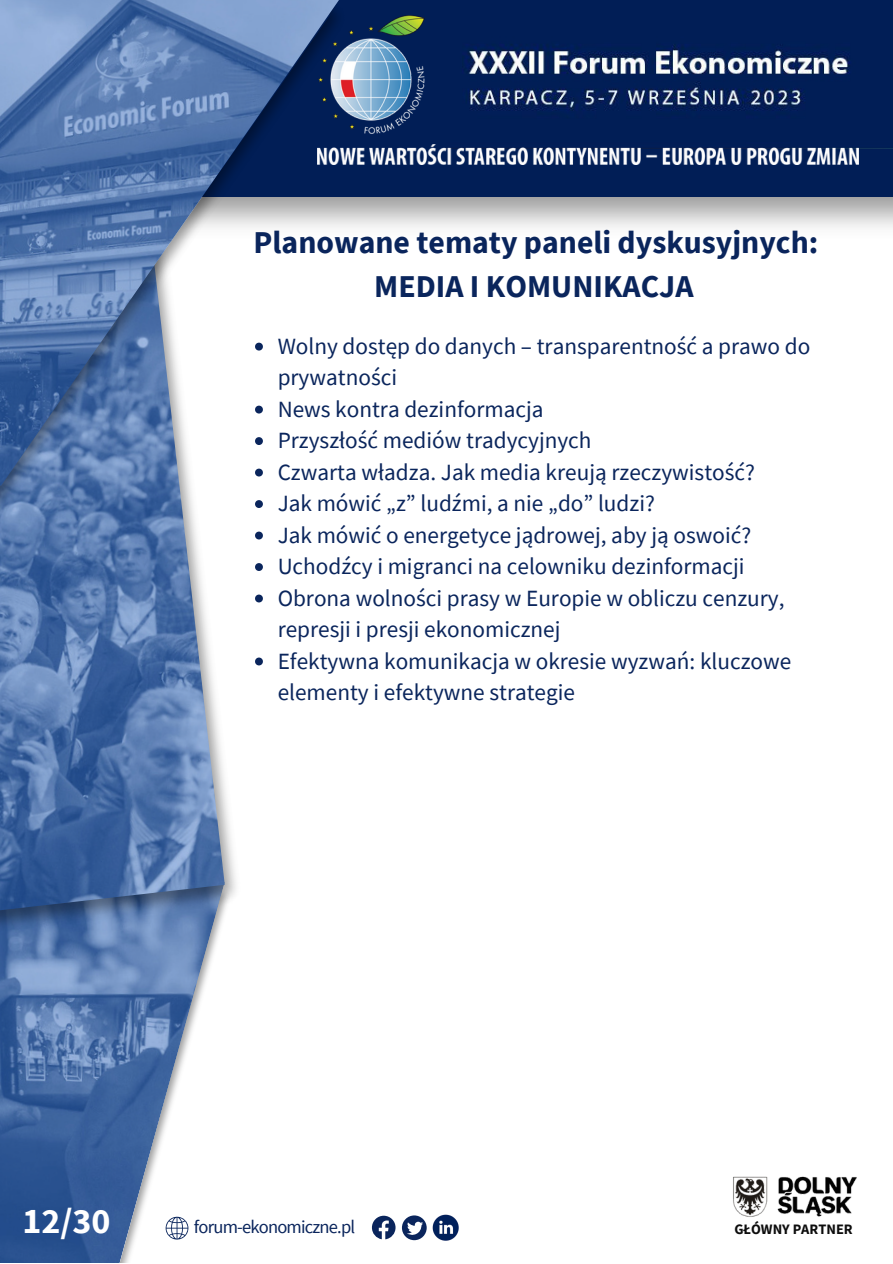
<style>
.page{position:relative;width:893px;height:1264px;background:#fff}
.page>*{position:absolute;margin:0;border:0;box-sizing:border-box;transform-origin:0 0}
.t1{font:700 36px "Source Sans Pro";color:#fff}
.t2{font:700 31.8px "Source Sans Pro";color:#0a255c}
.t3{font:23.25px/31.5px "Source Sans Pro";color:#0a255c}
.t4{font:18.45px "Source Sans Pro";letter-spacing:-.045em;color:#0a255c}
.t5{font:700 14.4px "Source Sans Pro";color:#0d0d0d}
</style>
<div class="page">
<div style="left:376px;top:148px;width:516px;height:49px;background:#011e56"></div>
<img style="left:0;top:957px;width:212px;height:305px">
<img style="left:0;top:563px;width:225px;height:394px">
<img style="left:0;top:164px;width:376px;height:399px">
<img style="left:0;top:0;width:340px;height:486px">
<svg style="left:165px;top:1216px;width:24px;height:23px"></svg>
<svg style="left:372px;top:1215px;width:23px;height:24px"></svg>
<svg style="left:402px;top:1215px;width:24px;height:25px"></svg>
<img style="left:432px;top:1214px;width:27px;height:27px">
<img style="left:733px;top:1176px;width:124px;height:41px">
<svg style="left:255px;top:343px;width:8px;height:7px"></svg>
<svg style="left:255px;top:405px;width:8px;height:8px"></svg>
<svg style="left:255px;top:437px;width:8px;height:8px"></svg>
<svg style="left:255px;top:468px;width:8px;height:8px"></svg>
<svg style="left:255px;top:500px;width:8px;height:8px"></svg>
<svg style="left:255px;top:531px;width:8px;height:8px"></svg>
<svg style="left:255px;top:563px;width:8px;height:8px"></svg>
<svg style="left:255px;top:594px;width:8px;height:8px"></svg>
<svg style="left:255px;top:657px;width:8px;height:8px"></svg>
<img style="left:465px;top:0;width:427px;height:148px">
<img style="left:267px;top:0;width:198px;height:154px">
<img style="left:318px;top:144px;width:540px;height:20px">
<p class="t2" style="left:253px;top:222px;width:566px">Planowane tematy paneli dyskusyjnych:</p>
<p class="t2" style="left:374px;top:266px;width:321px">MEDIA I KOMUNIKACJA</p>
<p class="t3" style="left:278px;top:330px;width:534px">Wolny dostęp do danych – transparentność a prawo do prywatności</p>
<p class="t3" style="left:278px;top:393px;width:267px">News kontra dezinformacja</p>
<p class="t3" style="left:278px;top:424px;width:315px">Przyszłość mediów tradycyjnych</p>
<p class="t3" style="left:278px;top:456px;width:479px">Czwarta władza. Jak media kreują rzeczywistość?</p>
<p class="t3" style="left:278px;top:487px;width:379px">Jak mówić „z” ludźmi, a nie „do” ludzi?</p>
<p class="t3" style="left:278px;top:519px;width:475px">Jak mówić o energetyce jądrowej, aby ją oswoić?</p>
<p class="t3" style="left:278px;top:550px;width:468px">Uchodźcy i migranci na celowniku dezinformacji</p>
<p class="t3" style="left:278px;top:582px;width:508px">Obrona wolności prasy w Europie w obliczu cenzury, represji i presji ekonomicznej</p>
<p class="t3" style="left:278px;top:644px;width:515px">Efektywna komunikacja w okresie wyzwań: kluczowe elementy i efektywne strategie</p>
<p class="t1" style="left:22px;top:1196px;width:90px">12/30</p>
<p class="t4" style="left:194px;top:1214px;width:163px">forum-ekonomiczne.pl</p>
<p class="t5" style="left:734px;top:1219px;width:120px">GŁÓWNY PARTNER</p>
</div>
